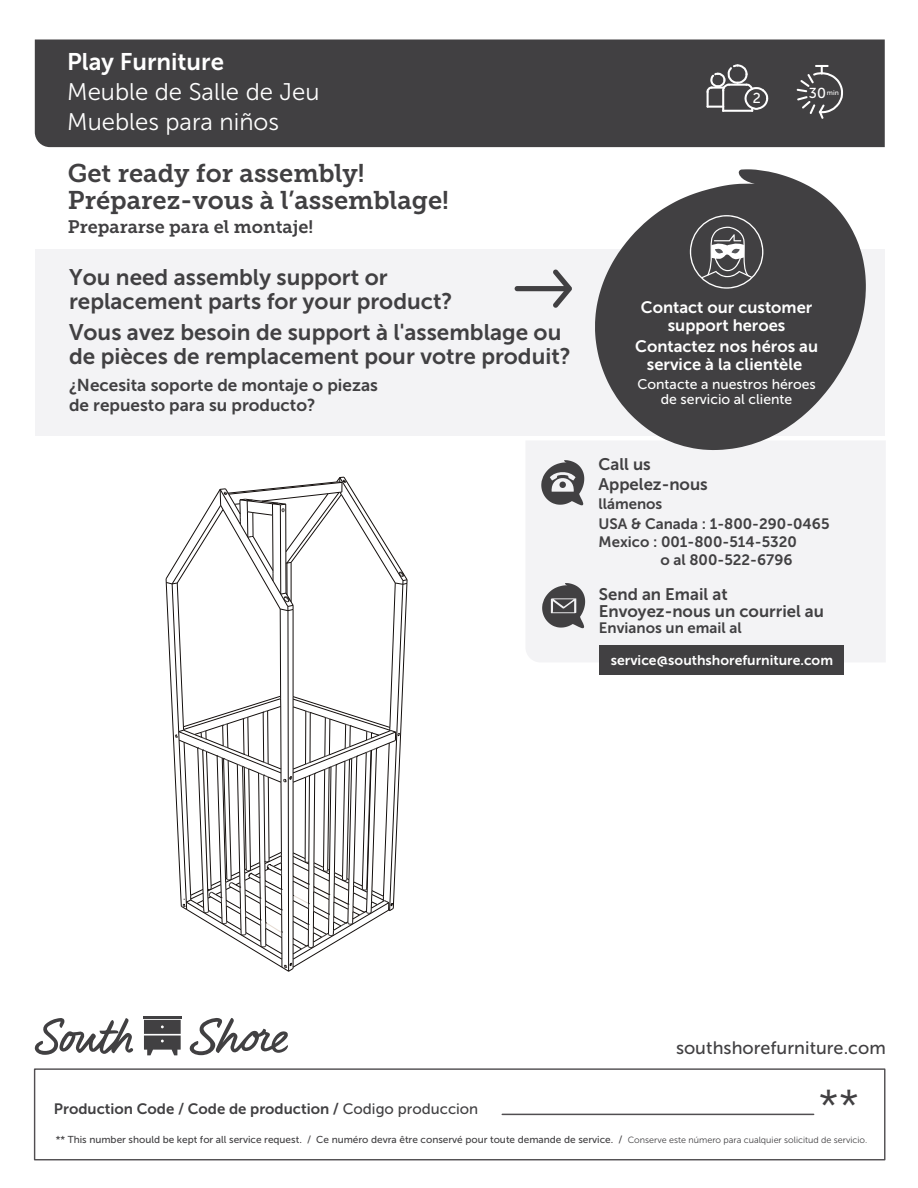
<style>
.page{position:relative;width:918px;height:1188px;background:#fff}
.page>*{position:absolute;margin:0;border:0;box-sizing:border-box;transform-origin:0 0}
.t1{font:43.2px "Museo Sans 300";color:#414042}
.t2{font:25.5px/27px "Museo Slab 700";color:#414042}
.t3{font:24px/30.3px "Museo Sans 300";color:#fff}
.t4{font:24px "Museo Sans 700";color:#fff}
.t5{font:22.5px/24px "Museo Sans 700";color:#414042}
.t6{font:18px "Museo Slab 700";color:#414042}
.t7{font:18px "Museo Sans 500";color:#414042}
.t8{font:17.25px/20.1px "Museo Sans 700";color:#414042}
.t9{font:16.8px/19.5px "Museo Sans 700";color:#414042}
.t10{font:16.5px/17.9px "Museo Sans 700";color:#fff;text-align:center}
.t11{font:15px/19.5px "Museo Sans 700";color:#414042}
.t12{font:14.4px "Museo Sans Rounded 500";color:#fff}
.t13{font:13.95px/15.3px "Museo Sans 500";color:#fff;text-align:center}
.t14{font:13.95px "Museo Sans 700";color:#fff}
.t15{font:10.05px "Museo Sans 500";color:#414042}
.t16{font:6.75px "Museo Sans 500";color:#fff}
.s1{font-size:14.4px}
.s2{font-family:"Museo Sans 300";font-size:9px}
.s3{font-family:"Museo Sans 500"}
</style>
<div class="page">
<div style="left:526px;top:441px;width:359px;height:221px;background:#f3f3f5"></div>
<div style="left:35px;top:249px;width:850px;height:187px;background:#f3f3f5"></div>
<div style="left:599px;top:646px;width:245px;height:29px;background:#414042"></div>
<div style="left:35px;top:40px;width:850px;height:107px;background:#414042"></div>
<hr style="left:143px;top:1016px;width:39px;height:2px;background:#414042">
<svg style="left:34px;top:1018px;width:254px;height:37px"></svg>
<svg style="left:595px;top:169px;width:271px;height:281px;fill:#414042"></svg>
<svg style="left:690px;top:215px;width:73px;height:74px;background:#636264"></svg>
<svg style="left:541px;top:460px;width:43px;height:45px"></svg>
<hr style="left:502px;top:1114px;width:312px;height:1px;background:#514e51">
<div style="left:34px;top:1068px;width:851px;height:92px;border:1px solid #514e51"></div>
<svg style="left:542px;top:583px;width:43px;height:45px"></svg>
<svg style="left:797px;top:65px;width:46px;height:54px;background:#5a5a5b"></svg>
<svg style="left:707px;top:64px;width:61px;height:48px;background:#676668"></svg>
<svg style="left:515px;top:270px;width:57px;height:38px"></svg>
<svg style="left:165px;top:476px;width:243px;height:496px"></svg>
<h3 class="t4" style="left:67px;top:48px;width:158px">Play Furniture</h3>
<h3 class="t3" style="left:67px;top:77px;width:254px">Meuble de Salle de Jeu<br>Muebles para niños</h3>
<h2 class="t2" style="left:68px;top:160px;width:383px">Get ready for assembly!<br>Préparez-vous à l’assemblage!</h2>
<h3 class="t6" style="left:68px;top:217px;width:247px">Prepararse para el montaje!</h3>
<h3 class="t5" style="left:69px;top:265px;width:385px">You need assembly support or replacement parts for your product?</h3>
<h3 class="t5" style="left:69px;top:320px;width:503px">Vous avez besoin de support à l'assemblage ou de pièces de remplacement pour votre produit?</h3>
<h3 class="t8" style="left:69px;top:375px;width:310px">¿Necesita soporte de montaje o piezas de repuesto para su producto?</h3>
<h3 class="t12" style="left:753px;top:90px;width:10px">2</h3>
<p class="t16" style="left:809px;top:89px;width:31px"><span class="s1">30</span>min</p>
<h3 class="t10" style="left:641px;top:298px;width:173px">Contact our customer support heroes</h3>
<h3 class="t10" style="left:635px;top:337px;width:184px">Contactez nos héros au service à la clientèle</h3>
<h3 class="t13" style="left:637px;top:377px;width:180px">Contacte a nuestros héroes de servicio al cliente</h3>
<h3 class="t9" style="left:599px;top:455px;width:111px">Call us<br>Appelez-nous</h3>
<h3 class="t11" style="left:599px;top:494px;width:233px">llámenos<br>USA &amp; Canada : 1-800-290-0465</h3>
<h3 class="t11" style="left:661px;top:533px;width:138px;line-height:18.1px;text-indent:-62px">Mexico : 001-800-514-5320 o al 800-522-6796</h3>
<h3 class="t9" style="left:599px;top:586px;width:227px;line-height:16.8px">Send an Email at<br>Envoyez-nous un courriel au</h3>
<h3 class="t11" style="left:599px;top:618px;width:144px">Envianos un email al</h3>
<h3 class="t14" style="left:611px;top:653px;width:224px">service@southshorefurniture.com</h3>
<h3 class="t7" style="left:676px;top:1038px;width:211px">southshorefurniture.com</h3>
<h1 class="t1" style="left:818px;top:1082px;width:42px">**</h1>
<p class="t15" style="left:56px;top:1134px;width:813px">** This number should be kept for all service request. / Ce numéro devra être conservé pour toute demande de service. / <span class="s2">Conserve este número para cualquier solicitud de servicio.</span></p>
<h3 class="t11" style="left:54px;top:1099px;width:426px">Production Code / Code de production / <span class="s3">Codigo produccion</span></h3>
</div>
